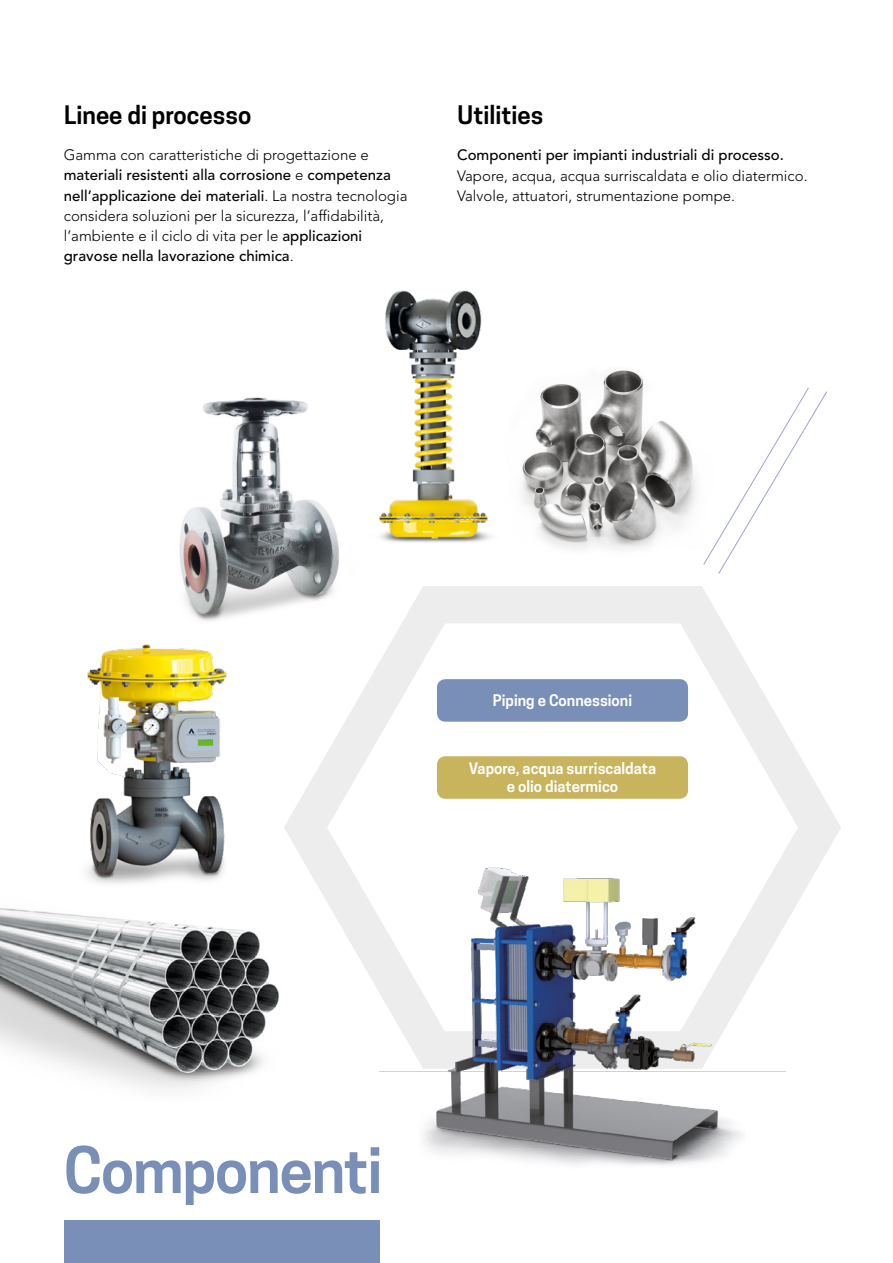
<style>
.page{position:relative;width:893px;height:1263px;background:#fff}
.page>*{position:absolute;margin:0;border:0;box-sizing:border-box;transform-origin:0 0}
.t1{font:600 60px "Cooper Hewitt";letter-spacing:-.02em;color:#798fb7}
.t2{font:600 24px "Cooper Hewitt";color:#000}
.t3{font:300 15px/20.2px "Avenir LT";color:#000}
.t4{font:600 15px/18px "Cooper Hewitt";color:#fff;text-align:center}
.t5{font:500 15px "Avenir LT";color:#000}
.s1{font-weight:500}
</style>
<div class="page">
<img style="left:179px;top:397px;width:160px;height:224px">
<img style="left:0;top:908px;width:262px;height:182px">
<img style="left:522px;top:370px;width:174px;height:179px">
<svg style="left:262px;top:554px;width:579px;height:518px"></svg>
<div style="left:64px;top:1220px;width:315px;height:43px;background:#798fb7"></div>
<div style="left:437px;top:679px;width:251px;height:43px;background:#798fb7;border-radius:9px"></div>
<div style="left:437px;top:756px;width:251px;height:43px;background:#c8b45d;border-radius:9px"></div>
<img style="left:365px;top:290px;width:135px;height:285px">
<img style="left:36px;top:644px;width:257px;height:279px">
<img style="left:379px;top:838px;width:406px;height:328px">
<svg style="left:703px;top:388px;width:125px;height:186px"></svg>
<p class="t2" style="left:64px;top:101px;width:189px">Linee di processo</p>
<p class="t2" style="left:458px;top:101px;width:87px">Utilities</p>
<p class="t3" style="left:64px;top:145px;width:345px">Gamma con caratteristiche di progettazione e <span class="s1">materiali resistenti alla corrosione</span> e <span class="s1">competenza nell’applicazione dei materiali</span>. La nostra tecnologia considera soluzioni per la sicurezza, l’affidabilità, l’ambiente e il ciclo di vita per le <span class="s1">applicazioni gravose nella lavorazione chimica</span>.</p>
<p class="t5" style="left:457px;top:146px;width:328px">Componenti per impianti industriali di processo.</p>
<p class="t3" style="left:457px;top:165px;width:352px">Vapore, acqua, acqua surriscaldata e olio diatermico.</p>
<p class="t3" style="left:457px;top:186px;width:279px">Valvole, attuatori, strumentazione pompe.</p>
<p class="t4" style="left:493px;top:692px;width:141px">Piping e Connessioni</p>
<p class="t4" style="left:469px;top:760px;width:189px">Vapore, acqua surriscaldata e olio diatermico</p>
<p class="t1" style="left:64px;top:1135px;width:320px">Componenti</p>
</div>
